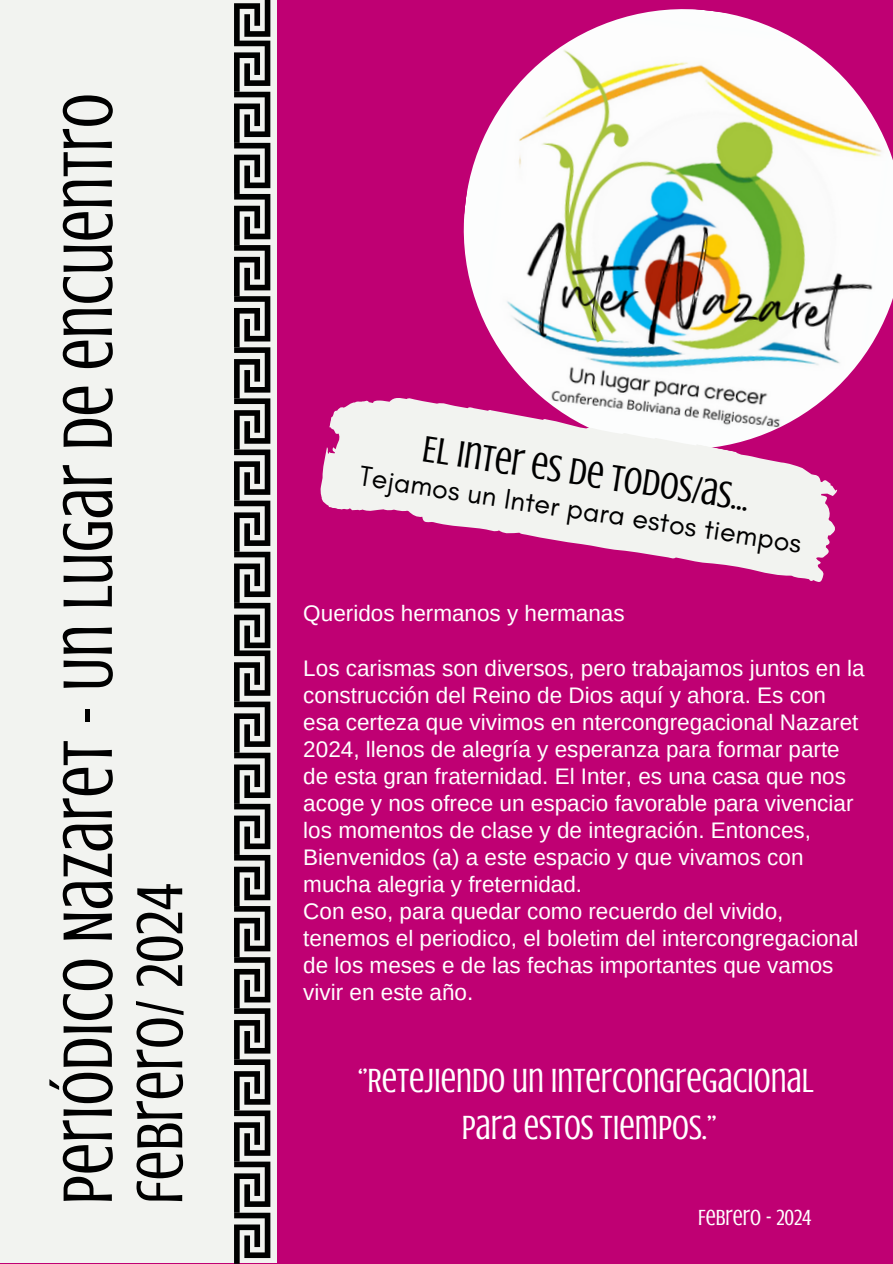
<style>
.page{position:relative;width:893px;height:1264px;background:#fff}
.page>*{position:absolute;margin:0;border:0;box-sizing:border-box;transform-origin:0 0}
.t1{font:71.85px "Crushed";color:#000}
.t2{font:66.9px "Crushed";color:#000}
.t3{font:37.95px "Crushed";color:#000}
.t4{font:34.5px/47.2px "Crushed";color:#fff;text-align:center}
.t5{font:28.95px "Glacial Indifference";color:#000}
.t6{font:22.5px/27px "Arimo";color:#fff}
.t7{font:22.5px "Crushed";color:#fff}
</style>
<div class="page">
<div style="left:0;top:0;width:892px;height:1263px;background:#bf0073"></div>
<img style="left:463px;top:9px;width:429px;height:368px">
<div style="left:0;top:0;width:277px;height:1262px;background:#f2f3f0"></div>
<svg style="left:320px;top:374px;width:527px;height:208px;fill:#f2f3f0"></svg>
<svg style="left:234px;top:0;width:36px;height:1263px"></svg>
<p class="t1" style="left:48px;top:1204px;width:1112px;rotate:-90deg">PERIÓDICO NAZARET - UN LUGAR DE ENCUENTRO</p>
<p class="t2" style="left:123px;top:1204px;width:323px;rotate:-90deg">FEBRERO/ 2024</p>
<h1 class="t3" style="left:426px;top:426px;width:331px;rotate:9deg">EL INTER ES DE TODOS/AS...</h1>
<h1 class="t5" style="left:362px;top:457px;width:448px;rotate:9deg">Tejamos un Inter para estos tiempos</h1>
<p class="t6" style="left:303px;top:600px;width:323px">Queridos hermanos y hermanas</p>
<p class="t6" style="left:303px;top:654px;width:563px">Los carismas son diversos, pero trabajamos juntos en la construcción del Reino de Dios aquí y ahora. Es con esa certeza que vivimos en ntercongregacional Nazaret 2024, llenos de alegría y esperanza para formar parte de esta gran fraternidad. El Inter, es una casa que nos acoge y nos ofrece un espacio favorable para vivenciar los momentos de clase y de integración. Entonces, Bienvenidos (a) a este espacio y que vivamos con mucha alegria y freternidad.</p>
<p class="t6" style="left:303px;top:897px;width:556px">Con eso, para quedar como recuerdo del vivido, tenemos el periodico, el boletim del intercongregacional de los meses e de las fechas importantes que vamos vivir en este año.</p>
<p class="t4" style="left:358px;top:1056px;width:456px">‘’RETEJIENDO UN INTERCONGREGACIONAL<br>PARA ESTOS TIEMPOS.’’</p>
<h3 class="t7" style="left:698px;top:1204px;width:115px">FEBRERO - 2024</h3>
</div>
